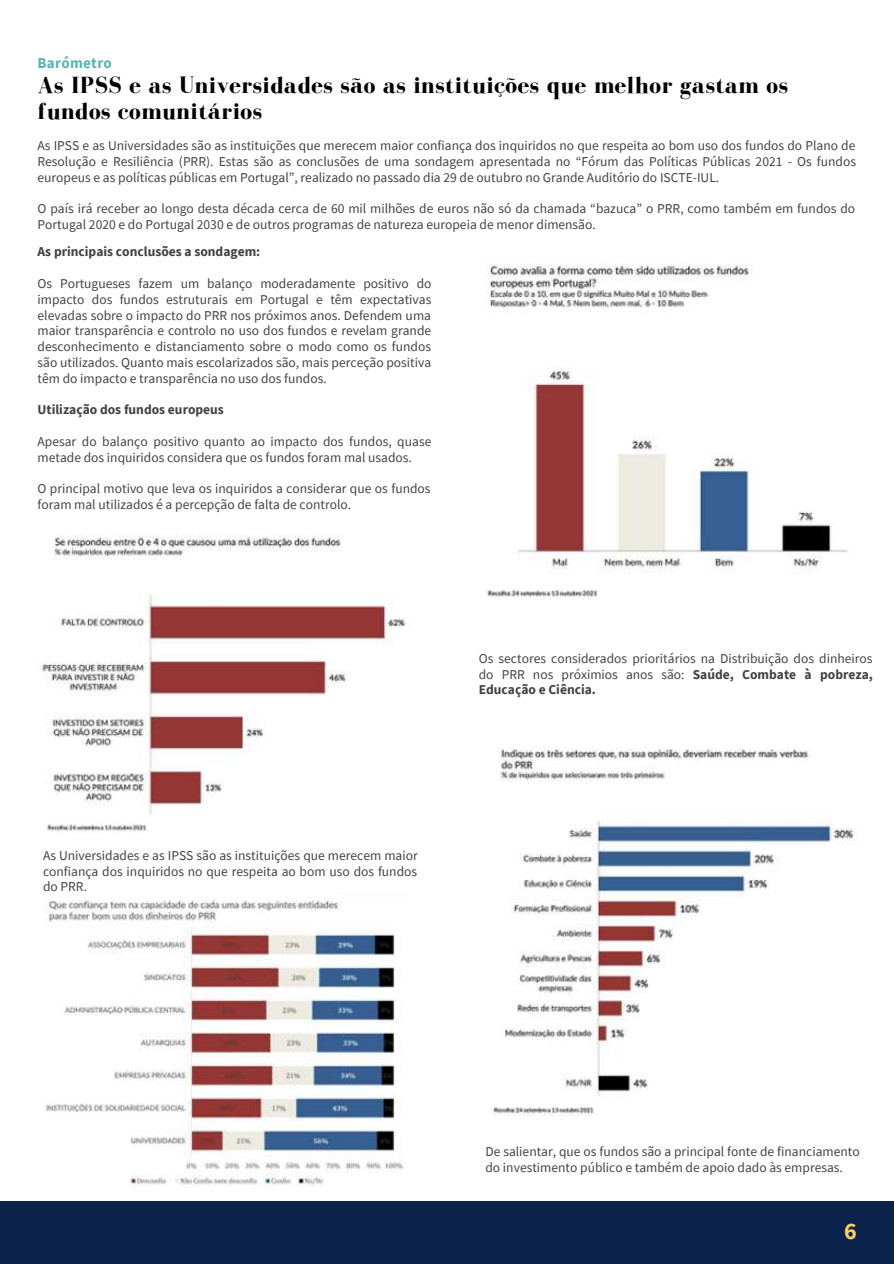
<style>
.page{position:relative;width:894px;height:1264px;background:#fff}
.page>*{position:absolute;margin:0;border:0;box-sizing:border-box;transform-origin:0 0}
.t1{font:700 24px/26px "Bodoni FLF";letter-spacing:.02em;color:#000}
.t2{font:700 24px "Source Sans Pro";color:#fecd65}
.t3{font:700 15px "Source Sans Pro";letter-spacing:.02em;color:#5ab3b0}
.t4{font:13.5px/15.8px "Source Sans Pro";color:#434343;text-align:justify}
.t5{font:700 13.5px "Source Sans Pro";color:#434343}
.s1{font-weight:700}
</style>
<div class="page">
<div style="left:0;top:1201px;width:893px;height:62px;background:#0b224b"></div>
<img style="left:486px;top:263px;width:362px;height:336px">
<img style="left:42px;top:534px;width:364px;height:298px">
<img style="left:492px;top:749px;width:363px;height:367px">
<img style="left:45px;top:900px;width:358px;height:287px">
<p class="t3" style="left:38px;top:53px;width:76px">Barómetro</p>
<h1 class="t1" style="left:38px;top:72px;width:751px">As IPSS e as Universidades são as instituições que melhor gastam os fundos comunitários</h1>
<p class="t4" style="left:38px;top:138px;width:819px">As IPSS e as Universidades são as instituições que merecem maior confiança dos inquiridos no que respeita ao bom uso dos fundos do Plano de Resolução e Resiliência (PRR). Estas são as conclusões de uma sondagem apresentada no “Fórum das Políticas Públicas 2021 - Os fundos europeus e as políticas públicas em Portugal”, realizado no passado dia 29 de outubro no Grande Auditório do ISCTE-IUL.</p>
<p class="t4" style="left:38px;top:201px;width:819px">O país irá receber ao longo desta década cerca de 60 mil milhões de euros não só da chamada “bazuca” o PRR, como também em fundos do<br>Portugal 2020 e do Portugal 2030 e de outros programas de natureza europeia de menor dimensão.</p>
<p class="t5" style="left:38px;top:243px;width:224px">As principais conclusões a sondagem:</p>
<p class="t4" style="left:38px;top:275px;width:395px">Os Portugueses fazem um balanço moderadamente positivo do impacto dos fundos estruturais em Portugal e têm expectativas elevadas sobre o impacto do PRR nos próximos anos. Defendem uma maior transparência e controlo no uso dos fundos e revelam grande desconhecimento e distanciamento sobre o modo como os fundos são utilizados. Quanto mais escolarizados são, mais perceção positiva têm do impacto e transparência no uso dos fundos.</p>
<p class="t5" style="left:38px;top:401px;width:188px">Utilização dos fundos europeus</p>
<p class="t4" style="left:38px;top:433px;width:395px">Apesar do balanço positivo quanto ao impacto dos fundos, quase metade dos inquiridos considera que os fundos foram mal usados.</p>
<p class="t4" style="left:38px;top:480px;width:394px">O principal motivo que leva os inquiridos a considerar que os fundos foram mal utilizados é a percepção de falta de controlo.</p>
<p class="t4" style="left:43px;top:847px;width:376px">As Universidades e as IPSS são as instituições que merecem maior confiança dos inquiridos no que respeita ao bom uso dos fundos do PRR.</p>
<p class="t4" style="left:478px;top:650px;width:395px">Os sectores considerados prioritários na Distribuição dos dinheiros do PRR nos próximios anos são: <span class="s1">Saúde, Combate à pobreza, Educação e Ciência.</span></p>
<p class="t4" style="left:485px;top:1143px;width:375px">De salientar, que os fundos são a principal fonte de financiamento do investimento público e também de apoio dado às empresas.</p>
<h1 class="t2" style="left:844px;top:1215px;width:14px">6</h1>
</div>
